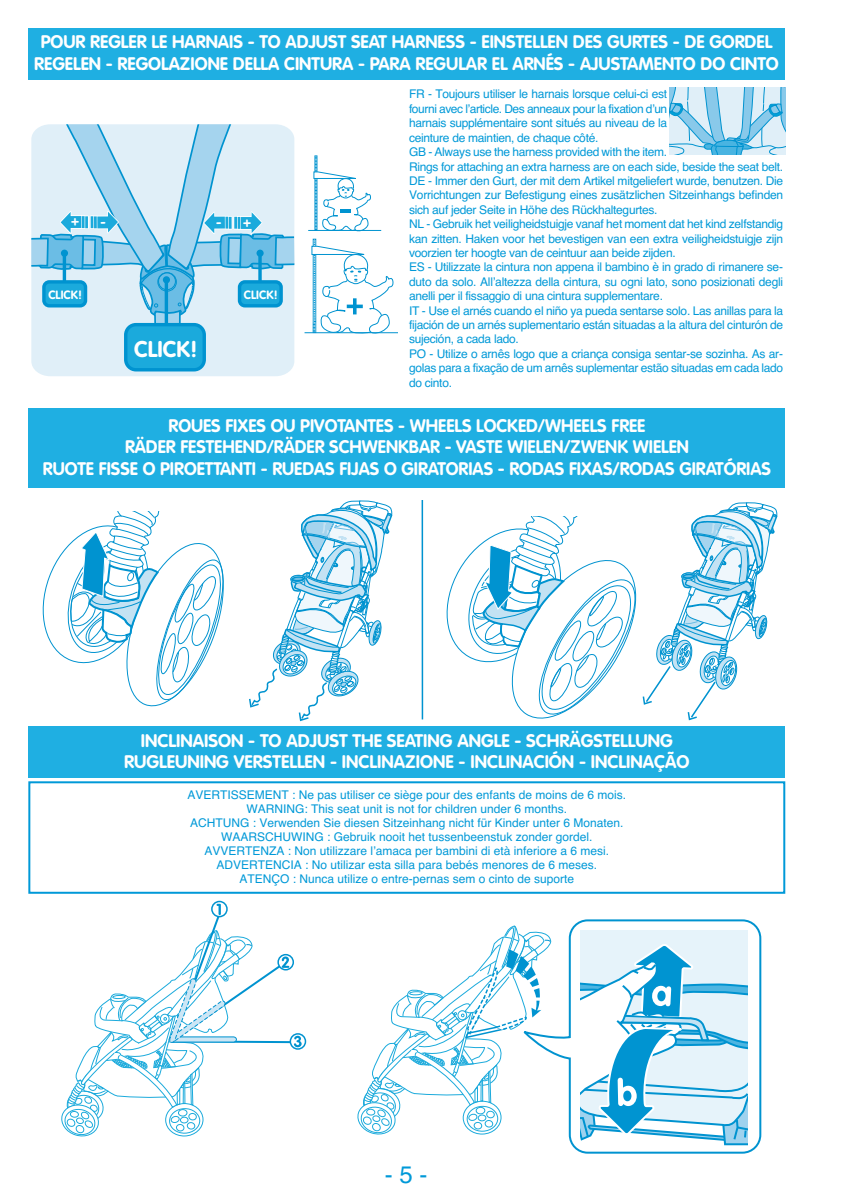
<style>
.page{position:relative;width:842px;height:1191px;background:#fff}
.page>*{position:absolute;margin:0;border:0;box-sizing:border-box;transform-origin:0 0}
.t1{font:24px "Helvetica";color:#0099d8}
.t2{font:700 22.4px "VAG Rounded";color:#fff}
.t3{font:700 18px/21.6px "VAG Rounded";color:#fff;text-align:center}
.t4{font:12px/14.4px "Helvetica";letter-spacing:-.025em;color:#0099d8}
.t5{font:12px/14px "Helvetica";color:#0099d8;text-align:center}
.t6{font:700 11.8px "VAG Rounded";color:#fff}
</style>
<div class="page">
<div style="left:211px;top:900px;width:17px;height:17px;border:2px solid #0093d0;border-radius:50%"></div>
<div style="left:290px;top:1033px;width:16px;height:16px;border:2px solid #0093d0;border-radius:50%"></div>
<svg style="left:61px;top:903px;width:241px;height:234px"></svg>
<svg style="left:357px;top:925px;width:160px;height:210px"></svg>
<svg style="left:517px;top:919px;width:244px;height:234px"></svg>
<div style="left:28px;top:727px;width:757px;height:51px;background:#1fafe2"></div>
<div style="left:28px;top:781px;width:757px;height:112px;border:2px solid #0099d8"></div>
<svg style="left:42px;top:512px;width:182px;height:195px"></svg>
<hr style="left:422px;top:500px;width:1px;height:219px;background:#0093d0">
<svg style="left:249px;top:500px;width:144px;height:221px"></svg>
<svg style="left:446px;top:502px;width:331px;height:219px"></svg>
<div style="left:29px;top:409px;width:756px;height:79px;background:#1fafe2"></div>
<div style="left:28px;top:28px;width:757px;height:51px;background:#1fafe2"></div>
<svg style="left:313px;top:157px;width:58px;height:75px"></svg>
<hr style="left:308px;top:230px;width:73px;height:1px;background:#0093d0">
<hr style="left:341px;top:209px;width:10px;height:4px;background:#0093d0">
<div style="left:313px;top:239px;width:3px;height:94px;border:1px solid #0093d0"></div>
<svg style="left:311px;top:241px;width:83px;height:93px"></svg>
<hr style="left:305px;top:332px;width:92px;height:1px;background:#0093d0">
<svg style="left:669px;top:87px;width:116px;height:67px;background:#a7d7ee"></svg>
<svg style="left:31px;top:124px;width:263px;height:252px;background:#aedaef"></svg>
<h3 class="t3" style="left:34px;top:32px;width:746px">POUR REGLER LE HARNAIS - TO ADJUST SEAT HARNESS - EINSTELLEN DES GURTES - DE GORDEL<br>REGELEN - REGOLAZIONE DELLA CINTURA - PARA REGULAR EL ARNÉS - AJUSTAMENTO DO CINTO</h3>
<p class="t6" style="left:48px;top:290px;width:35px">CLICK!</p>
<p class="t6" style="left:244px;top:290px;width:35px">CLICK!</p>
<h2 class="t2" style="left:134px;top:339px;width:65px">CLICK!</h2>
<p class="t4" style="left:409px;top:87px;width:376px">FR - Toujours utiliser le harnais lorsque celui-ci est<br>fourni avec l’article. Des anneaux pour la fixation d’un<br>harnais supplémentaire sont situés au niveau de la<br>ceinture de maintien, de chaque côté.<br>GB - Always use the harness provided with the item.<br>Rings for attaching an extra harness are on each side, beside the seat belt.<br>DE - Immer den Gurt, der mit dem Artikel mitgeliefert wurde, benutzen. Die Vorrichtungen zur Befestigung eines zusätzlichen Sitzeinhangs befinden sich auf jeder Seite in Höhe des Rückhaltegurtes.<br>NL - Gebruik het veiligheidstuigje vanaf het moment dat het kind zelfstandig kan zitten. Haken voor het bevestigen van een extra veiligheidstuigje zijn voorzien ter hoogte van de ceintuur aan beide zijden.<br>ES - Utilizzate la cintura non appena il bambino è in grado di rimanere se&shy;duto da solo. All’altezza della cintura, su ogni lato, sono posizionati degli anelli per il fissaggio di una cintura supplementare.<br>IT - Use el arnés cuando el niño ya pueda sentarse solo. Las anillas para la fijación de un arnés suplementario están situadas a la altura del cinturón de sujeción, a cada lado.<br>PO - Utilize o arnês logo que a criança consiga sentar-se sozinha. As ar&shy;golas para a fixação de um arnês suplementar estão situadas em cada lado do cinto.</p>
<h3 class="t3" style="left:43px;top:416px;width:730px">ROUES FIXES OU PIVOTANTES - WHEELS LOCKED/WHEELS FREE<br>RÄDER FESTEHEND/RÄDER SCHWENKBAR - VASTE WIELEN/ZWENK WIELEN<br>RUOTE FISSE O PIROETTANTI - RUEDAS FIJAS O GIRATORIAS - RODAS FIXAS/RODAS GIRATÓRIAS</h3>
<h3 class="t3" style="left:124px;top:730px;width:567px">INCLINAISON - TO ADJUST THE SEATING ANGLE - SCHRÄGSTELLUNG<br>RUGLEUNING VERSTELLEN - INCLINAZIONE - INCLINACIÓN - INCLINAÇÃO</h3>
<p class="t5" style="left:187px;top:787px;width:440px">AVERTISSEMENT : Ne pas utiliser ce siège pour des enfants de moins de 6 mois.<br>WARNING: This seat unit is not for children under 6 months.<br>ACHTUNG : Verwenden Sie diesen Sitzeinhang nicht für Kinder unter 6 Monaten.<br>WAARSCHUWING : Gebruik nooit het tussenbeenstuk zonder gordel.<br>AVVERTENZA : Non utilizzare l’amaca per bambini di età inferiore a 6 mesi.<br>ADVERTENCIA : No utilizar esta silla para bebés menores de 6 meses.<br>ATENÇO : Nunca utilize o entre-pernas sem o cinto de suporte</p>
<h1 class="t1" style="left:385px;top:1160px;width:44px">-5-</h1>
</div>
